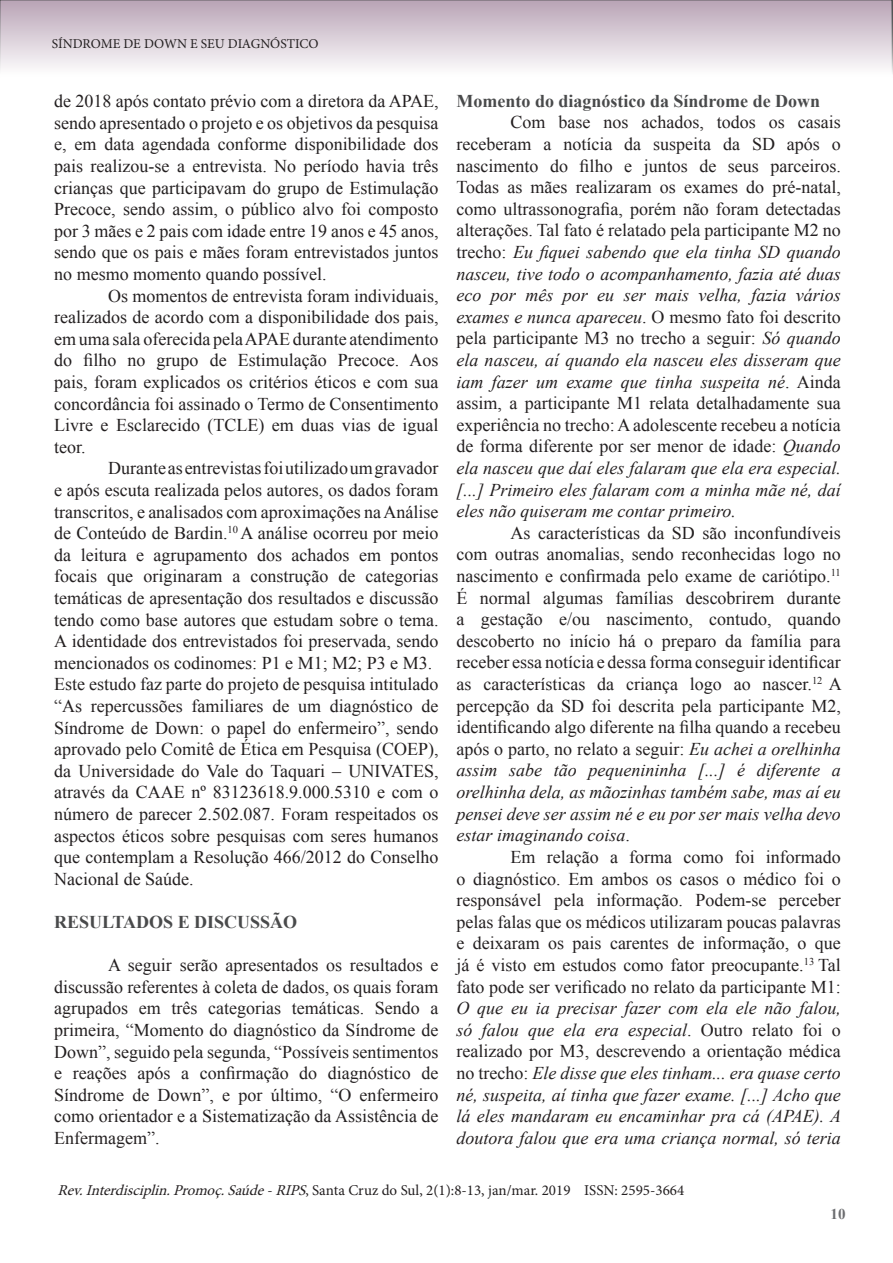
<style>
.page{position:relative;width:893px;height:1263px;background:#fff}
.page>*{position:absolute;margin:0;border:0;box-sizing:border-box;transform-origin:0 0}
.t1{font:18px/21.6px "Times New Roman";color:#231f20;text-align:justify}
.t2{font:700 18px "Times New Roman";color:#494a4b}
.t3{font:15px "Minion Pro";color:#231f20}
.t4{font:700 15px "Times New Roman";color:#6c6d70}
.t5{font:13.5px "Minion Pro";letter-spacing:-.01em;color:#231f20}
.s1{font-style:italic}
</style>
<div class="page">
<svg style="left:0;top:0;width:892px;height:71px"></svg>
<svg style="left:892px;top:0;width:1px;height:74px"></svg>
<p class="t5" style="left:52px;top:35px;width:268px">SÍNDROME DE DOWN E SEU DIAGNÓSTICO</p>
<p class="t1" style="left:54px;top:90px;width:386px">de 2018 após contato prévio com a diretora da APAE, sendo apresentado o projeto e os objetivos da pesquisa e, em data agendada conforme disponibilidade dos pais realizou-se a entrevista. No período havia três crianças que participavam do grupo de Estimulação Precoce, sendo assim, o público alvo foi composto por 3 mães e 2 pais com idade entre 19 anos e 45 anos, sendo que os pais e mães foram entrevistados juntos no mesmo momento quando possível.</p>
<p class="t1" style="left:54px;top:284px;width:386px;text-indent:54px">Os momentos de entrevista foram individuais, realizados de acordo com a disponibilidade dos pais, em uma sala oferecida pela APAE durante atendimento do filho no grupo de Estimulação Precoce. Aos pais, foram explicados os critérios éticos e com sua concordância foi assinado o Termo de Consentimento Livre e Esclarecido (TCLE) em duas vias de igual teor.</p>
<p class="t1" style="left:54px;top:457px;width:386px;text-indent:54px">Durante as entrevistas foi utilizado um gravador e após escuta realizada pelos autores, os dados foram transcritos, e analisados com aproximações na Análise de Conteúdo de Bardin.<sup>10</sup> A análise ocorreu por meio da leitura e agrupamento dos achados em pontos focais que originaram a construção de categorias temáticas de apresentação dos resultados e discussão tendo como base autores que estudam sobre o tema.<br>A identidade dos entrevistados foi preservada, sendo mencionados os codinomes: P1 e M1; M2; P3 e M3.</p>
<p class="t1" style="left:54px;top:673px;width:386px">Este estudo faz parte do projeto de pesquisa intitulado “As repercussões familiares de um diagnóstico de Síndrome de Down: o papel do enfermeiro”, sendo aprovado pelo Comitê de Ética em Pesquisa (COEP), da Universidade do Vale do Taquari – UNIVATES, através da CAAE nº 83123618.9.000.5310 e com o número de parecer 2.502.087. Foram respeitados os aspectos éticos sobre pesquisas com seres humanos que contemplam a Resolução 466/2012 do Conselho Nacional de Saúde.</p>
<p class="t2" style="left:54px;top:909px;width:245px">RESULTADOS E DISCUSSÃO</p>
<p class="t1" style="left:54px;top:954px;width:386px;text-indent:54px">A seguir serão apresentados os resultados e discussão referentes à coleta de dados, os quais foram agrupados em três categorias temáticas. Sendo a primeira, “Momento do diagnóstico da Síndrome de Down”, seguido pela segunda, “Possíveis sentimentos e reações após a confirmação do diagnóstico de Síndrome de Down”, e por último, “O enfermeiro como orientador e a Sistematização da Assistência de Enfermagem”.</p>
<p class="t2" style="left:457px;top:88px;width:365px">Momento do diagnóstico da Síndrome de Down</p>
<p class="t1" style="left:457px;top:111px;width:386px;text-indent:54px">Com base nos achados, todos os casais receberam a notícia da suspeita da SD após o nascimento do filho e juntos de seus parceiros.<br>Todas as mães realizaram os exames do pré-natal, como ultrassonografia, porém não foram detectadas alterações. Tal fato é relatado pela participante M2 no trecho: <span class="s1">Eu fiquei sabendo que ela tinha SD quando nasceu, tive todo o acompanhamento, fazia até duas eco por mês por eu ser mais velha, fazia vários exames e nunca apareceu</span>. O mesmo fato foi descrito pela participante M3 no trecho a seguir: <span class="s1">Só quando ela nasceu, aí quando ela nasceu eles disseram que iam fazer um exame que tinha suspeita né</span>. Ainda assim, a participante M1 relata detalhadamente sua experiência no trecho: A adolescente recebeu a notícia de forma diferente por ser menor de idade: <span class="s1">Quando ela nasceu que daí eles falaram que ela era especial. [...] Primeiro eles falaram com a minha mãe né, daí eles não quiseram me contar primeiro.</span></p>
<p class="t1" style="left:457px;top:522px;width:387px;text-indent:54px">As características da SD são inconfundíveis com outras anomalias, sendo reconhecidas logo no nascimento e confirmada pelo exame de cariótipo.<sup>11<br></sup>É normal algumas famílias descobrirem durante a gestação e/ou nascimento, contudo, quando descoberto no início há o preparo da família para receber essa notícia e dessa forma conseguir identificar as características da criança logo ao nascer.<sup>12</sup> A percepção da SD foi descrita pela participante M2, identificando algo diferente na filha quando a recebeu após o parto, no relato a seguir: <span class="s1">Eu achei a orelhinha assim sabe tão pequenininha [...] é diferente a orelhinha dela, as mãozinhas também sabe, mas aí eu pensei deve ser assim né e eu por ser mais velha devo estar imaginando coisa</span>.</p>
<p class="t1" style="left:457px;top:846px;width:386px;text-indent:54px">Em relação a forma como foi informado o diagnóstico. Em ambos os casos o médico foi o responsável pela informação. Podem-se perceber pelas falas que os médicos utilizaram poucas palavras e deixaram os pais carentes de informação, o que já é visto em estudos como fator preocupante.<sup>13</sup> Tal fato pode ser verificado no relato da participante M1:<br><span class="s1">O que eu ia precisar fazer com ela ele não falou, só falou que ela era especial</span>. Outro relato foi o realizado por M3, descrevendo a orientação médica no trecho: <span class="s1">Ele disse que eles tinham... era quase certo né, suspeita, aí tinha que fazer exame. [...] Acho que lá eles mandaram eu encaminhar pra cá (APAE). A doutora falou que era uma criança normal, só teria</span></p>
<p class="t3" style="left:57px;top:1180px;width:628px"><span class="s1">Rev.Interdisciplin.Promoç.Saúde-RIPS</span>, Santa Cruz do Sul, 2(1):8-13, jan/mar. 2019 ISSN: 2595-3664</p>
<p class="t4" style="left:831px;top:1204px;width:16px">10</p>
</div>
